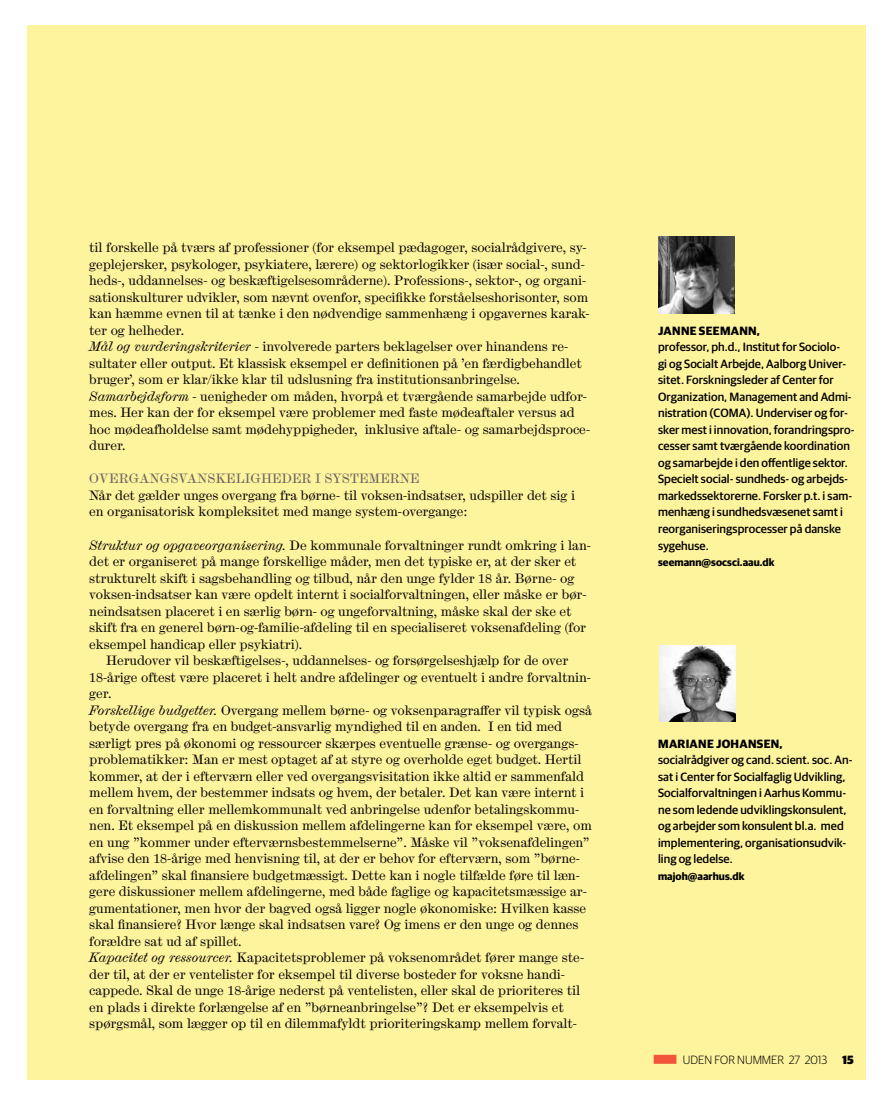
<style>
.page{position:relative;width:893px;height:1106px;background:#fff}
.page>*{position:absolute;margin:0;border:0;box-sizing:border-box;transform-origin:0 0}
.t1{font:12px/16.5px "Scotch Micro";letter-spacing:-.005em;color:#000}
.t2{font:500 12px/16.5px "Guardian Sans";letter-spacing:.005em;color:#000}
.t3{font:12px "Scotch Micro";letter-spacing:-.005em;color:#6a6460}
.t4{font:700 12px "Guardian Sans";letter-spacing:.025em;color:#000}
.t5{font:300 12px "Guardian Sans";color:#000}
.t6{font:700 10.5px "Guardian Sans";letter-spacing:.005em;color:#000}
.s1{font-style:italic}
.s2{font-weight:900}
</style>
<div class="page">
<div style="left:27px;top:26px;width:839px;height:1054px;background:#fff49e"></div>
<div style="left:654px;top:1054px;width:22px;height:9px;background:#f25538"></div>
<img style="left:658px;top:237px;width:76px;height:76px">
<img style="left:659px;top:645px;width:76px;height:76px">
<p class="t1" style="left:89px;top:240px;width:502px">til forskelle på tværs af professioner (for eksempel pædagoger, socialrådgivere, sy&shy;geplejersker, psykologer, psykiatere, lærere) og sektorlogikker (især social-, sund&shy;heds-, uddannelses- og beskæftigelsesområderne). Professions-, sektor-, og organi&shy;sationskulturer udvikler, som nævnt ovenfor, specifikke forståelseshorisonter, som kan hæmme evnen til at tænke i den nødvendige sammenhæng i opgavernes karak&shy;ter og helheder.<br><span class="s1">Mål og vurderingskriterier</span> - involverede parters beklagelser over hinandens re&shy;sultater eller output. Et klassisk eksempel er definitionen på ’en færdigbehandlet bruger’, som er klar/ikke klar til udslusning fra institutionsanbringelse.<br><span class="s1">Samarbejdsform</span> - uenigheder om måden, hvorpå et tværgående samarbejde udfor&shy;mes. Her kan der for eksempel være problemer med faste mødeaftaler versus ad hoc mødeafholdelse samt mødehyppigheder, inklusive aftale- og samarbejdsproce&shy;durer.</p>
<p class="t3" style="left:89px;top:471px;width:332px">Overgangsvanskeligheder i systemerne</p>
<p class="t1" style="left:89px;top:487px;width:487px">Når det gælder unges overgang fra børne- til voksen-indsatser, udspiller det sig i en organisatorisk kompleksitet med mange system-overgange:</p>
<p class="t1" style="left:89px;top:537px;width:503px"><span class="s1">Struktur og opgaveorganisering.</span> De kommunale forvaltninger rundt omkring i lan-</p>
<p class="t1" style="left:89px;top:553px;width:489px">det er organiseret på mange forskellige måder, men det typiske er, at der sker et</p>
<p class="t1" style="left:89px;top:570px;width:487px">strukturelt skift i sagsbehandling og tilbud, når den unge fylder 18 år. Børne- og</p>
<p class="t1" style="left:89px;top:586px;width:499px">voksen-indsatser kan være opdelt internt i socialforvaltningen, eller måske er bør-</p>
<p class="t1" style="left:89px;top:603px;width:484px">neindsatsen placeret i en særlig børn- og ungeforvaltning, måske skal der ske et</p>
<p class="t1" style="left:89px;top:619px;width:498px">skift fra en generel børn-og-familie-afdeling til en specialiseret voksenafdeling (for</p>
<p class="t1" style="left:89px;top:636px;width:214px">eksempel handicap eller psykiatri).</p>
<p class="t1" style="left:106px;top:652px;width:463px">Herudover vil beskæftigelses-, uddannelses- og forsørgelseshjælp for de over</p>
<p class="t1" style="left:89px;top:669px;width:503px">18-årige oftest være placeret i helt andre afdelinger og eventuelt i andre forvaltnin-</p>
<p class="t1" style="left:89px;top:685px;width:24px">ger.</p>
<p class="t1" style="left:89px;top:702px;width:504px"><span class="s1">Forskellige budgetter.</span> Overgang mellem børne- og voksenparagraffer vil typisk også</p>
<p class="t1" style="left:89px;top:718px;width:474px">betyde overgang fra en budget-ansvarlig myndighed til en anden. I en tid med</p>
<p class="t1" style="left:89px;top:735px;width:491px">særligt pres på økonomi og ressourcer skærpes eventuelle grænse- og overgangs-</p>
<p class="t1" style="left:89px;top:751px;width:494px">problematikker: Man er mest optaget af at styre og overholde eget budget. Hertil</p>
<p class="t1" style="left:89px;top:768px;width:496px">kommer, at der i efterværn eller ved overgangsvisitation ikke altid er sammenfald</p>
<p class="t1" style="left:89px;top:784px;width:496px">mellem hvem, der bestemmer indsats og hvem, der betaler. Det kan være internt i</p>
<p class="t1" style="left:89px;top:801px;width:491px">en forvaltning eller mellemkommunalt ved anbringelse udenfor betalingskommu-</p>
<p class="t1" style="left:89px;top:817px;width:504px">nen. Et eksempel på en diskussion mellem afdelingerne kan for eksempel være, om</p>
<p class="t1" style="left:89px;top:834px;width:502px">en ung ”kommer under efterværnsbestemmelserne”. Måske vil ”voksenafdelingen”</p>
<p class="t1" style="left:89px;top:850px;width:492px">afvise den 18-årige med henvisning til, at der er behov for efterværn, som ”børne-</p>
<p class="t1" style="left:89px;top:867px;width:492px">afdelingen” skal finansiere budgetmæssigt. Dette kan i nogle tilfælde føre til læn-</p>
<p class="t1" style="left:89px;top:883px;width:499px">gere diskussioner mellem afdelingerne, med både faglige og kapacitetsmæssige ar-</p>
<p class="t1" style="left:89px;top:900px;width:498px">gumentationer, men hvor der bagved også ligger nogle økonomiske: Hvilken kasse</p>
<p class="t1" style="left:89px;top:916px;width:491px">skal finansiere? Hvor længe skal indsatsen vare? Og imens er den unge og dennes</p>
<p class="t1" style="left:89px;top:933px;width:154px">forældre sat ud af spillet.</p>
<p class="t1" style="left:89px;top:949px;width:496px"><span class="s1">Kapacitet og ressourcer.</span> Kapacitetsproblemer på voksenområdet fører mange ste-</p>
<p class="t1" style="left:89px;top:966px;width:477px">der til, at der er ventelister for eksempel til diverse bosteder for voksne handi-</p>
<p class="t1" style="left:89px;top:982px;width:492px">cappede. Skal de unge 18-årige nederst på ventelisten, eller skal de prioriteres til</p>
<p class="t1" style="left:89px;top:999px;width:476px">en plads i direkte forlængelse af en ”børneanbringelse”? Det er eksempelvis et</p>
<p class="t1" style="left:89px;top:1015px;width:489px">spørgsmål, som lægger op til en dilemmafyldt prioriteringskamp mellem forvalt-</p>
<p class="t4" style="left:658px;top:322px;width:103px">Janne Seemann,</p>
<p class="t2" style="left:658px;top:338px;width:198px">professor, ph.d., Institut for Sociolo-<br>gi og Socialt Arbejde, Aalborg Univer&shy;sitet. Forskningsleder af Center for Organization, Management and Admi&shy;nistration (COMA). Underviser og for&shy;sker mest i innovation, forandringspro&shy;cesser samt tværgående koordination og samarbejde i den offentlige sektor.<br>Specielt social- sundheds- og arbejds&shy;markedssektorerne. Forsker p.t. i sam&shy;menhæng i sundhedsvæsenet samt i reorganiseringsprocesser på danske sygehuse.</p>
<p class="t6" style="left:658px;top:554px;width:118px">seemann@socsci.aau.dk</p>
<p class="t4" style="left:658px;top:734px;width:126px">Mariane Johansen,</p>
<p class="t2" style="left:658px;top:750px;width:196px">socialrådgiver og cand. scient. soc. An&shy;sat i Center for Socialfaglig Udvikling, Socialforvaltningen i Aarhus Kommu&shy;ne som ledende udviklingskonsulent, og arbejder som konsulent bl.a. med implementering, organisationsudvik&shy;ling og ledelse.</p>
<p class="t6" style="left:658px;top:868px;width:88px">majoh@aarhus.dk</p>
<p class="t5" style="left:683px;top:1051px;width:172px">UDEN FOR NUMMER 27 2013 <span class="s2">15</span></p>
</div>
